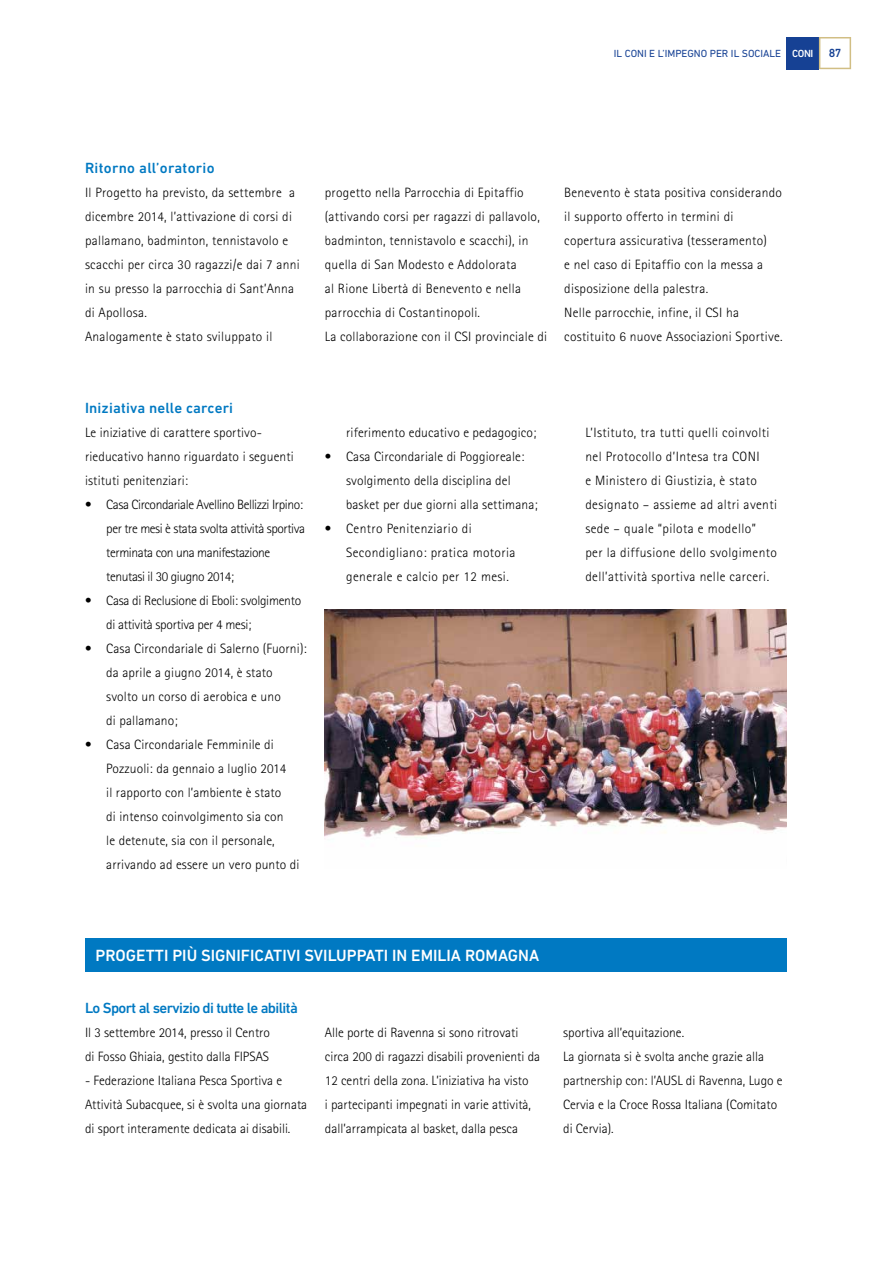
<style>
.page{position:relative;width:893px;height:1263px;background:#fff}
.page>*{position:absolute;margin:0;border:0;box-sizing:border-box;transform-origin:0 0}
.t1{font:500 16.5px "DIN Next LT Pro";color:#fff}
.t2{font:500 15px "DIN Next LT Pro";letter-spacing:.01em;color:#0079c2}
.t3{font:500 15px "DIN Next LT Pro";letter-spacing:-.04em;color:#0079c2}
.t4{font:300 13.5px/24px "Rotis Sans Serif";letter-spacing:.01em;color:#000}
.t5{font:300 13.5px/24px "Rotis Sans Serif";letter-spacing:.03em;color:#000}
.t6{font:300 13.5px/24px "Rotis Sans Serif";letter-spacing:-.03em;color:#000}
.t7{font:300 13.5px/24px "Rotis Sans Serif";letter-spacing:-.02em;color:#000}
.t8{font:500 12px "DIN Next LT Pro";color:#164194}
.t9{font:10.5px "DIN Next LT Pro";color:#164194}
.s1{font-weight:500;color:#fff}
</style>
<div class="page">
<div style="left:787px;top:37px;width:32px;height:32px;background:#164194"></div>
<svg style="left:819px;top:37px;width:32px;height:32px"></svg>
<div style="left:85px;top:938px;width:702px;height:33px;background:#0079c2"></div>
<img style="left:324px;top:609px;width:463px;height:230px">
<p class="t9" style="left:614px;top:47px;width:201px">IL CONI E L’IMPEGNO PER IL SOCIALE <span class="s1">CONI</span></p>
<p class="t8" style="left:829px;top:46px;width:14px">87</p>
<p class="t2" style="left:85px;top:159px;width:131px">Ritorno all’oratorio</p>
<p class="t4" style="left:85px;top:180px;width:216px">Il Progetto ha previsto, da settembre a dicembre 2014, l’attivazione di corsi di pallamano, badminton, tennistavolo e scacchi per circa 30 ragazzi/e dai 7 anni in su presso la parrocchia di Sant’Anna di Apollosa.<br>Analogamente è stato sviluppato il</p>
<p class="t4" style="left:325px;top:180px;width:224px">progetto nella Parrocchia di Epitaffio (attivando corsi per ragazzi di pallavolo, badminton, tennistavolo e scacchi), in quella di San Modesto e Addolorata<br>al Rione Libertà di Benevento e nella parrocchia di Costantinopoli.<br>La collaborazione con il CSI provinciale di</p>
<p class="t4" style="left:564px;top:180px;width:220px">Benevento è stata positiva considerando il supporto offerto in termini di copertura assicurativa (tesseramento)<br>e nel caso di Epitaffio con la messa a disposizione della palestra.<br>Nelle parrocchie, infine, il CSI ha costituito 6 nuove Associazioni Sportive.</p>
<p class="t2" style="left:85px;top:399px;width:150px">Iniziativa nelle carceri</p>
<p class="t4" style="left:85px;top:420px;width:210px">Le iniziative di carattere sportivo&shy;rieducativo hanno riguardato i seguenti istituti penitenziari:</p>
<p class="t6" style="left:106px;top:492px;width:200px;text-indent:-21px">• Casa Circondariale Avellino Bellizzi Irpino: per tre mesi è stata svolta attività sportiva terminata con una manifestazione tenutasi il 30 giugno 2014;</p>
<p class="t7" style="left:106px;top:588px;width:196px;text-indent:-21px">• Casa di Reclusione di Eboli: svolgimento di attività sportiva per 4 mesi;</p>
<p class="t4" style="left:106px;top:636px;width:202px;text-indent:-21px">• Casa Circondariale di Salerno (Fuorni): da aprile a giugno 2014, è stato svolto un corso di aerobica e uno<br>di pallamano;</p>
<p class="t4" style="left:106px;top:732px;width:195px;text-indent:-21px">• Casa Circondariale Femminile di Pozzuoli: da gennaio a luglio 2014<br>il rapporto con l’ambiente è stato<br>di intenso coinvolgimento sia con<br>le detenute, sia con il personale, arrivando ad essere un vero punto di</p>
<p class="t4" style="left:346px;top:420px;width:192px">riferimento educativo e pedagogico;</p>
<p class="t4" style="left:346px;top:444px;width:193px;text-indent:-21px">• Casa Circondariale di Poggioreale: svolgimento della disciplina del basket per due giorni alla settimana;</p>
<p class="t5" style="left:346px;top:516px;width:171px;text-indent:-21px">• Centro Penitenziario di<br>Secondigliano: pratica motoria generale e calcio per 12 mesi.</p>
<p class="t5" style="left:585px;top:420px;width:193px">L’Istituto, tra tutti quelli coinvolti nel Protocollo d’Intesa tra CONI<br>e Ministero di Giustizia, è stato designato – assieme ad altri aventi sede – quale “pilota e modello”<br>per la diffusione dello svolgimento dell’attività sportiva nelle carceri.</p>
<p class="t1" style="left:96px;top:946px;width:445px">PROGETTI PIÙ SIGNIFICATIVI SVILUPPATI IN EMILIA ROMAGNA</p>
<p class="t3" style="left:85px;top:999px;width:214px">Lo Sport al servizio di tutte le abilità</p>
<p class="t4" style="left:85px;top:1020px;width:186px">Il 3 settembre 2014, presso il Centro di Fosso Ghiaia, gestito dalla FIPSAS</p>
<p class="t4" style="left:85px;top:1068px;width:224px">- Federazione Italiana Pesca Sportiva e<br>Attività Subacquee, si è svolta una giornata di sport interamente dedicata ai disabili.</p>
<p class="t4" style="left:325px;top:1020px;width:217px">Alle porte di Ravenna si sono ritrovati circa 200 di ragazzi disabili provenienti da 12 centri della zona. L’iniziativa ha visto<br>i partecipanti impegnati in varie attività, dall’arrampicata al basket, dalla pesca</p>
<p class="t4" style="left:563px;top:1020px;width:221px">sportiva all’equitazione.<br>La giornata si è svolta anche grazie alla partnership con: l’AUSL di Ravenna, Lugo e Cervia e la Croce Rossa Italiana (Comitato di Cervia).</p>
</div>
